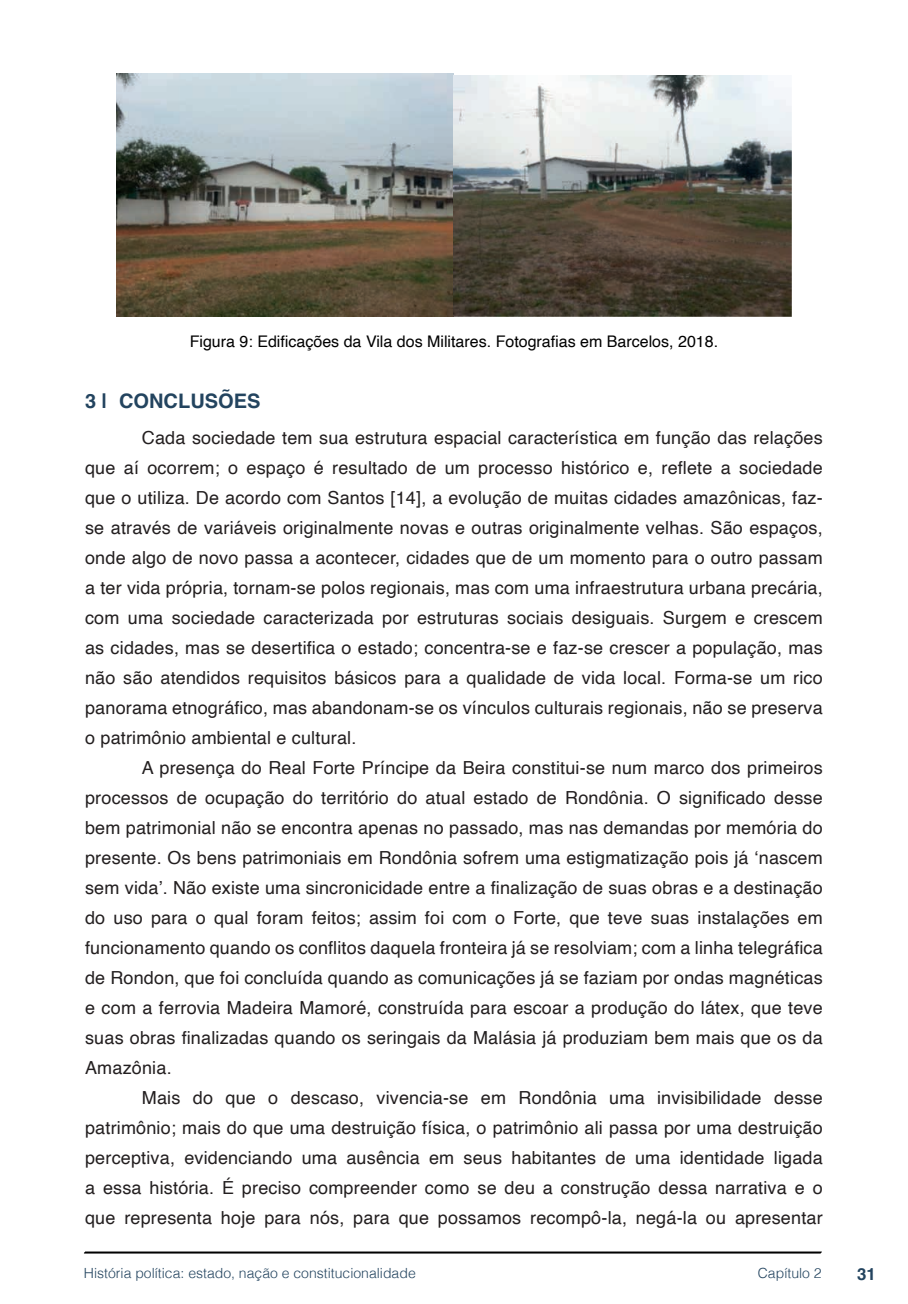
<style>
.page{position:relative;width:908px;height:1304px;background:#fff}
.page>*{position:absolute;margin:0;border:0;box-sizing:border-box;transform-origin:0 0}
.t1{font:700 20px "Helvetica";color:#23445f}
.t2{font:18px/30px "Helvetica";letter-spacing:.01em;color:#231f20;text-align:justify}
.t3{font:700 16.8px "Helvetica";color:#23445f}
.t4{font:16px "Helvetica";color:#000}
.t5{font:300 14px "Helvetica";color:#23445f}
</style>
<div class="page">
<svg style="left:84px;top:1251px;width:737px;height:3px;background:#515151"></svg>
<img style="left:116px;top:74px;width:337px;height:242px">
<img style="left:453px;top:76px;width:338px;height:240px">
<p class="t4" style="left:190px;top:329px;width:529px">Figura 9: Edificações da Vila dos Militares. Fotografias em Barcelos, 2018.</p>
<p class="t1" style="left:85px;top:389px;width:177px">3 | CONCLUSÕES</p>
<p class="t2" style="left:85px;top:423px;width:738px;text-indent:57px">Cada sociedade tem sua estrutura espacial característica em função das relações que aí ocorrem; o espaço é resultado de um processo histórico e, reflete a sociedade que o utiliza. De acordo com Santos [14], a evolução de muitas cidades amazônicas, faz&shy;se através de variáveis originalmente novas e outras originalmente velhas. São espaços, onde algo de novo passa a acontecer, cidades que de um momento para o outro passam a ter vida própria, tornam-se polos regionais, mas com uma infraestrutura urbana precária, com uma sociedade caracterizada por estruturas sociais desiguais. Surgem e crescem as cidades, mas se desertifica o estado; concentra-se e faz-se crescer a população, mas não são atendidos requisitos básicos para a qualidade de vida local. Forma-se um rico panorama etnográfico, mas abandonam-se os vínculos culturais regionais, não se preserva o patrimônio ambiental e cultural.</p>
<p class="t2" style="left:85px;top:753px;width:738px;text-indent:57px">A presença do Real Forte Príncipe da Beira constitui-se num marco dos primeiros processos de ocupação do território do atual estado de Rondônia. O significado desse bem patrimonial não se encontra apenas no passado, mas nas demandas por memória do presente. Os bens patrimoniais em Rondônia sofrem uma estigmatização pois já ‘nascem sem vida’. Não existe uma sincronicidade entre a finalização de suas obras e a destinação do uso para o qual foram feitos; assim foi com o Forte, que teve suas instalações em funcionamento quando os conflitos daquela fronteira já se resolviam; com a linha telegráfica de Rondon, que foi concluída quando as comunicações já se faziam por ondas magnéticas e com a ferrovia Madeira Mamoré, construída para escoar a produção do látex, que teve suas obras finalizadas quando os seringais da Malásia já produziam bem mais que os da Amazônia.</p>
<p class="t2" style="left:85px;top:1083px;width:738px;text-indent:57px">Mais do que o descaso, vivencia-se em Rondônia uma invisibilidade desse patrimônio; mais do que uma destruição física, o patrimônio ali passa por uma destruição perceptiva, evidenciando uma ausência em seus habitantes de uma identidade ligada a essa história. É preciso compreender como se deu a construção dessa narrativa e o que representa hoje para nós, para que possamos recompô-la, negá-la ou apresentar</p>
<p class="t5" style="left:84px;top:1261px;width:333px">História política: estado, nação e constitucionalidade</p>
<p class="t5" style="left:757px;top:1261px;width:65px">Capítulo 2</p>
<p class="t3" style="left:856px;top:1264px;width:20px">31</p>
</div>
